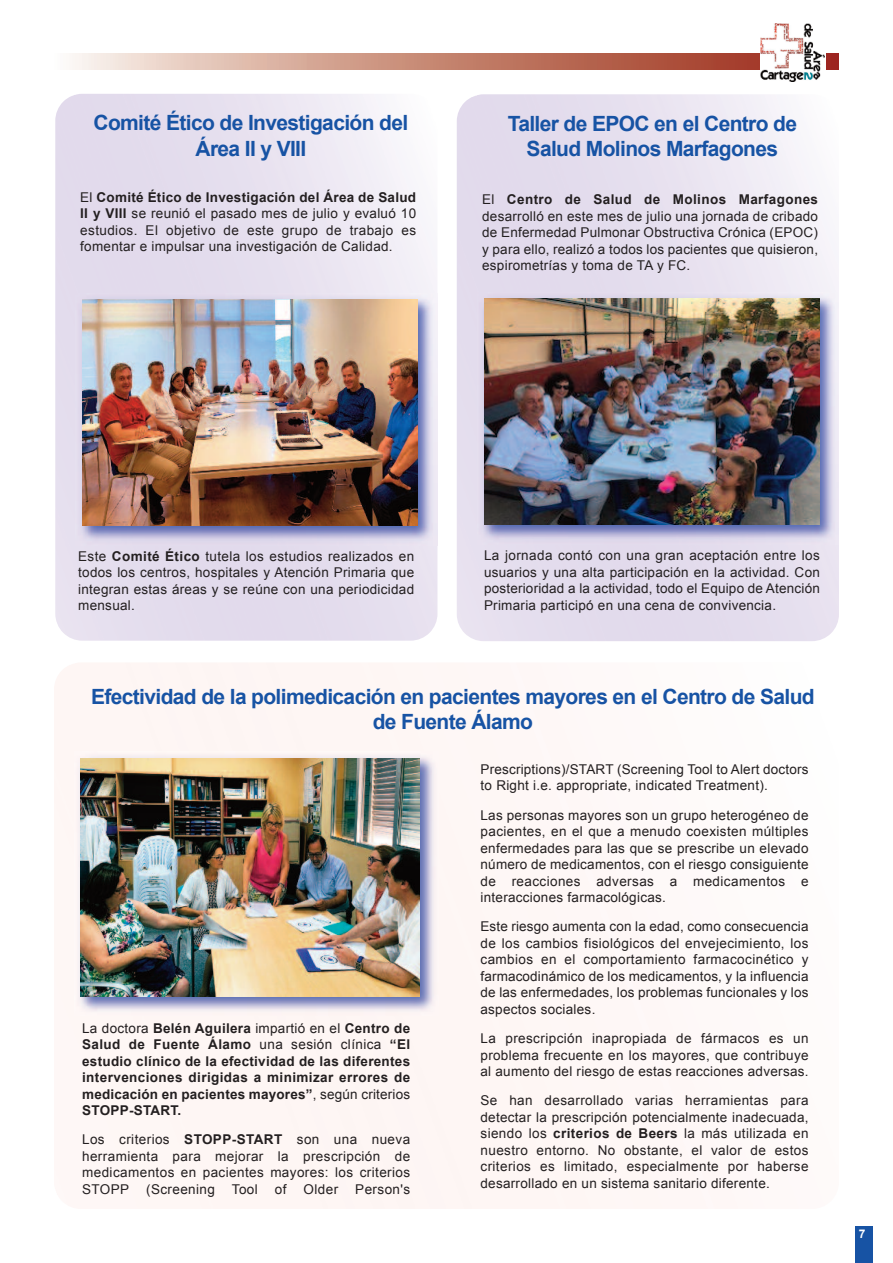
<style>
.page{position:relative;width:893px;height:1263px;background:#fff}
.page>*{position:absolute;margin:0;border:0;box-sizing:border-box;transform-origin:0 0}
.t1{font:700 21px/25.2px "Arial";letter-spacing:-.03em;color:#1753a4;text-align:center}
.t2{font:13.5px/16.5px "Arial";letter-spacing:.02em;color:#231f20;text-align:justify}
.t3{font:700 13.5px/16.5px "Arial";letter-spacing:.015em;color:#231f20;text-align:justify}
.t4{font:700 12px "Arial";color:#fff}
.s1{font-weight:700}
.s2{font-weight:400}
</style>
<div class="page">
<img style="left:72px;top:54px;width:767px;height:16px">
<div style="left:855px;top:1226px;width:17px;height:37px;background:#1753a4"></div>
<div style="left:760px;top:23px;width:66px;height:61px;background:#fff"></div>
<img style="left:761px;top:23px;width:63px;height:59px">
<img style="left:76px;top:293px;width:361px;height:252px">
<img style="left:83px;top:299px;width:335px;height:227px">
<img style="left:74px;top:752px;width:365px;height:264px">
<img style="left:81px;top:758px;width:339px;height:238px">
<img style="left:477px;top:292px;width:362px;height:252px">
<img style="left:484px;top:298px;width:335px;height:227px">
<h1 class="t1" style="left:94px;top:111px;width:316px">Comité Ético de Investigación del<br>Área II y VIII</h1>
<p class="t2" style="left:80px;top:189px;width:337px">El <span class="s1">Comité Ético de Investigación del Área de Salud II y VIII</span> se reunió el pasado mes de julio y evaluó 10 estudios. El objetivo de este grupo de trabajo es fomentar e impulsar una investigación de Calidad.</p>
<h1 class="t1" style="left:508px;top:111px;width:291px">Taller de EPOC en el Centro de<br>Salud Molinos Marfagones</h1>
<p class="t2" style="left:482px;top:191px;width:337px">El <span class="s1">Centro de Salud de Molinos Marfagones </span>desarrolló en este mes de julio una jornada de cribado de Enfermedad Pulmonar Obstructiva Crónica (EPOC) y para ello, realizó a todos los pacientes que quisieron, espirometrías y toma de TA y FC.</p>
<p class="t2" style="left:78px;top:548px;width:337px">Este <span class="s1">Comité Ético</span> tutela los estudios realizados en todos los centros, hospitales y Atención Primaria que integran estas áreas y se reúne con una periodicidad mensual.</p>
<p class="t2" style="left:484px;top:547px;width:337px">La jornada contó con una gran aceptación entre los usuarios y una alta participación en la actividad. Con posterioridad a la actividad, todo el Equipo de Atención Primaria participó en una cena de convivencia.</p>
<h1 class="t1" style="left:91px;top:684px;width:725px">Efectividad de la polimedicación en pacientes mayores en el Centro de Salud de Fuente Álamo</h1>
<p class="t3" style="left:82px;top:1019px;width:330px"><span class="s2">La doctora</span> Belén Aguilera <span class="s2">impartió en el</span> Centro de Salud de Fuente Álamo <span class="s2">una sesión clínica</span> “El estudio clínico de la efectividad de las diferentes intervenciones dirigidas a minimizar errores de medicación en pacientes mayores”<span class="s2">, según criterios </span>STOPP-START.</p>
<p class="t2" style="left:82px;top:1131px;width:330px">Los criterios <span class="s1">STOPP-START</span> son una nueva herramienta para mejorar la prescripción de medicamentos en pacientes mayores: los criterios STOPP (Screening Tool</p>
<p class="t2" style="left:275px;top:1181px;width:13px">of</p>
<p class="t2" style="left:304px;top:1181px;width:36px">Older</p>
<p class="t2" style="left:355px;top:1181px;width:56px">Person's</p>
<p class="t2" style="left:480px;top:761px;width:330px">Prescriptions)/START (Screening Tool to Alert doctors to Right i.e. appropriate, indicated Treatment).</p>
<p class="t2" style="left:480px;top:807px;width:330px">Las personas mayores son un grupo heterogéneo de pacientes, en el que a menudo coexisten múltiples enfermedades para las que se prescribe un elevado número de medicamentos, con el riesgo consiguiente de reacciones adversas a medicamentos e interacciones farmacológicas.</p>
<p class="t2" style="left:480px;top:918px;width:330px">Este riesgo aumenta con la edad, como consecuencia de los cambios fisiológicos del envejecimiento, los cambios en el comportamiento farmacocinético y farmacodinámico de los medicamentos, y la influencia de las enfermedades, los problemas funcionales y los aspectos sociales.</p>
<p class="t2" style="left:480px;top:1030px;width:330px">La prescripción inapropiada de fármacos es un problema frecuente en los mayores, que contribuye al aumento del riesgo de estas reacciones adversas.</p>
<p class="t2" style="left:480px;top:1092px;width:330px">Se han desarrollado varias herramientas para detectar la prescripción potencialmente inadecuada, siendo los <span class="s1">criterios de Beers</span> la más utilizada en nuestro entorno. No obstante, el valor de estos criterios es limitado, especialmente por haberse desarrollado en un sistema sanitario diferente.</p>
<p class="t4" style="left:859px;top:1227px;width:8px">7</p>
</div>
